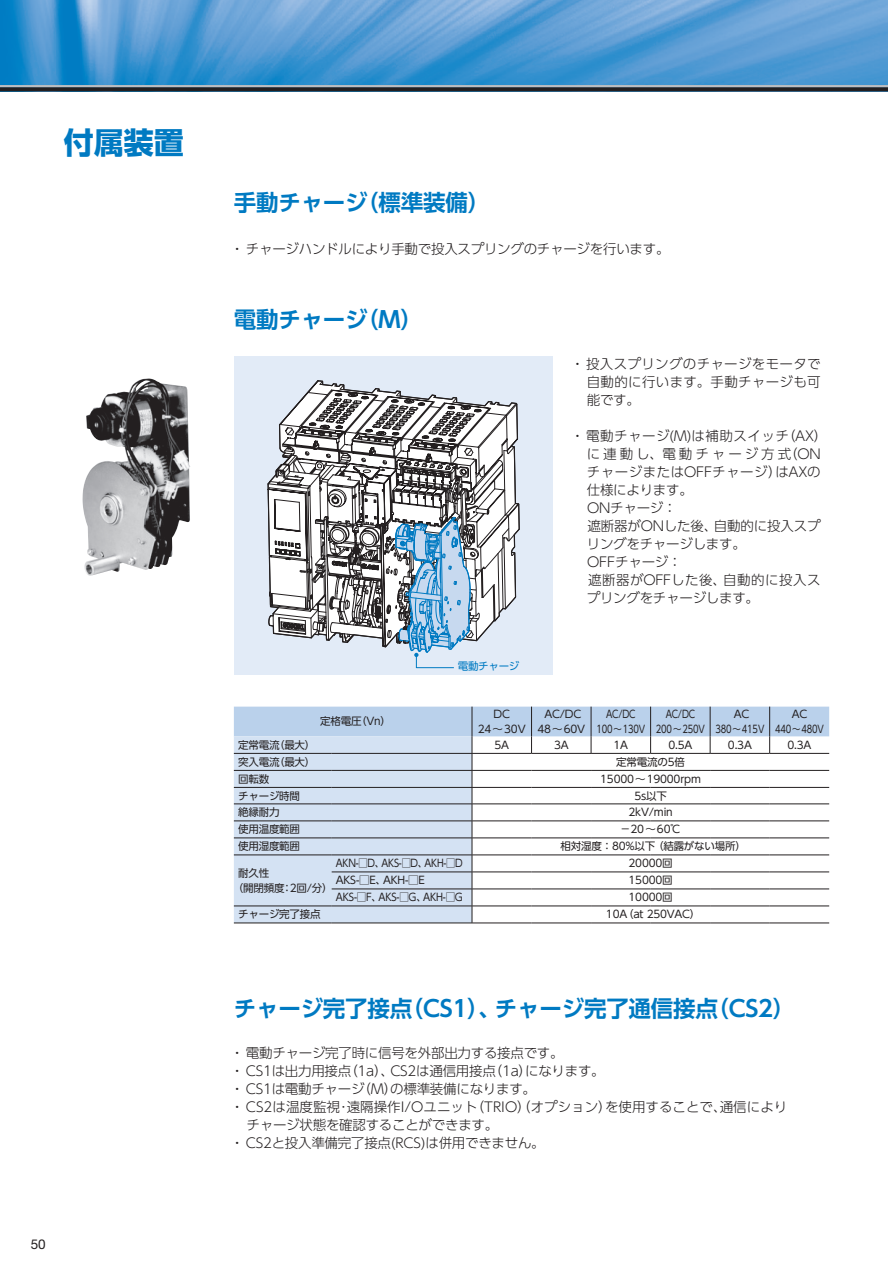
<style>
.page{position:relative;width:893px;height:1263px;background:#fff}
.page>*{position:absolute;margin:0;border:0;box-sizing:border-box;transform-origin:0 0}
.大見出し{font:700 30px "UD Shin Go Pro";color:#007ac2}
.中見出し{font:700 22.5px "UD Shin Go Pro De";letter-spacing:-.01em;color:#007ac2}
.本文_中黒{font:300 13.5px/18px "UD Shin Go Pro";letter-spacing:-.02em;color:#231f20}
.本文_中黒-2{font:300 13.5px/18px "UD Shin Go Pro";color:#231f20}
.本文_中黒-3{font:300 13.5px/18px "UD Shin Go Pro";letter-spacing:.035em;color:#231f20}
.t1{font:13.5px "Helvetica Neue LT Std";color:#231f20}
.表内文字{font:10.5px "UD Shin Go Pro";letter-spacing:-.02em;color:#231f20}
.表内文字-2{font:10.5px "UD Shin Go Pro";letter-spacing:-.02em;color:#231f20;scale:.8 1}
.表内文字-3{font:10.5px "UD Shin Go Pro";letter-spacing:-.02em;color:#231f20;scale:.87 1}
.表内文字-4{font:10.5px "UD Shin Go Pro";letter-spacing:-.02em;color:#231f20;scale:.9 1}
.図内文字{font:10.5px "UD Shin Go Pro";letter-spacing:-.025em;color:#007ac2}
</style>
<div class="page">
<div style="left:234px;top:356px;width:319px;height:319px;background:#e2ebf7"></div>
<img style="left:82px;top:378px;width:108px;height:198px">
<svg style="left:268px;top:380px;width:252px;height:288px"></svg>
<img style="left:0;top:0;width:888px;height:85px">
<svg style="left:0;top:87px;width:888px;height:4px;background:#29292c"></svg>
<hr style="left:0;top:85px;width:893px;height:2px;background:#bcbdc0">
<hr style="left:234px;top:923px;width:98px;height:1px;background:#231f20">
<hr style="left:332px;top:923px;width:140px;height:1px;background:#231f20">
<hr style="left:472px;top:923px;width:59px;height:1px;background:#231f20">
<hr style="left:531px;top:923px;width:60px;height:1px;background:#231f20">
<hr style="left:591px;top:923px;width:60px;height:1px;background:#231f20">
<hr style="left:651px;top:923px;width:59px;height:1px;background:#231f20">
<hr style="left:710px;top:923px;width:60px;height:1px;background:#231f20">
<hr style="left:770px;top:923px;width:59px;height:1px;background:#231f20">
<svg style="left:234px;top:707px;width:595px;height:216px"></svg>
<hr style="left:889px;top:0;width:4px;height:1263px;background:#fff">
<p class="大見出し" style="left:64px;top:118px;width:121px">付属装置</p>
<p class="t1" style="left:31px;top:1236px;width:17px">50</p>
<p class="中見出し" style="left:234px;top:184px;width:258px">手動チャージ（標準装備）</p>
<p class="本文_中黒" style="left:230px;top:240px;width:441px">・ チャージハンドルにより手動で投入スプリングのチャージを行います。</p>
<p class="中見出し" style="left:234px;top:301px;width:191px">電動チャージ（M）</p>
<p class="表内文字" style="left:320px;top:713px;width:72px">定格電圧（Vn）</p>
<p class="本文_中黒" style="left:587px;top:354px;width:235px;text-align:justify;text-indent:-16px">・ 投入スプリングのチャージをモータで自動的に行います。手動チャージも可能です。</p>
<p class="本文_中黒-3" style="left:587px;top:426px;width:242px;text-indent:-16px">・ 電動チャージ(M)は補助スイッチ（AX）に連動し、電動チャージ方式（ONチャージまたはOFFチャージ）はAXの仕様によります。</p>
<p class="本文_中黒" style="left:574px;top:498px;width:104px">　ONチャージ：</p>
<p class="本文_中黒" style="left:587px;top:516px;width:235px;text-indent:-13px">　遮断器がONした後、自動的に投入スプリングをチャージします。</p>
<p class="本文_中黒" style="left:574px;top:552px;width:109px">　OFFチャージ：</p>
<p class="本文_中黒" style="left:587px;top:570px;width:235px;text-indent:-13px">　遮断器がOFFした後、自動的に投入スプリングをチャージします。</p>
<p class="図内文字" style="left:458px;top:657px;width:63px">電動チャージ</p>
<p class="表内文字" style="left:494px;top:705px;width:18px">DC</p>
<p class="表内文字" style="left:478px;top:720px;width:49px">24～30V</p>
<p class="表内文字" style="left:545px;top:705px;width:38px">AC/DC</p>
<p class="表内文字" style="left:537px;top:720px;width:49px">48～60V</p>
<p class="表内文字-2" style="left:606px;top:705px;width:38px">AC/DC</p>
<p class="表内文字-2" style="left:596px;top:720px;width:63px">100～130V</p>
<p class="表内文字-2" style="left:666px;top:705px;width:38px">AC/DC</p>
<p class="表内文字-2" style="left:656px;top:720px;width:63px">200～250V</p>
<p class="表内文字" style="left:734px;top:705px;width:17px">AC</p>
<p class="表内文字-2" style="left:715px;top:720px;width:63px">380～415V</p>
<p class="表内文字" style="left:792px;top:705px;width:17px">AC</p>
<p class="表内文字-2" style="left:775px;top:720px;width:63px">440～480V</p>
<p class="表内文字" style="left:238px;top:736px;width:79px">定常電流（最大）</p>
<p class="表内文字" style="left:494px;top:736px;width:16px">5A</p>
<p class="表内文字" style="left:554px;top:736px;width:16px">3A</p>
<p class="表内文字" style="left:613px;top:736px;width:16px">1A</p>
<p class="表内文字" style="left:668px;top:736px;width:25px">0.5A</p>
<p class="表内文字" style="left:728px;top:736px;width:25px">0.3A</p>
<p class="表内文字" style="left:787px;top:736px;width:25px">0.3A</p>
<p class="表内文字" style="left:238px;top:753px;width:79px">突入電流（最大）</p>
<p class="表内文字" style="left:616px;top:753px;width:70px">定常電流の5倍</p>
<p class="表内文字" style="left:238px;top:770px;width:33px">回転数</p>
<p class="表内文字" style="left:600px;top:770px;width:102px">15000～19000rpm</p>
<p class="表内文字" style="left:238px;top:787px;width:63px">チャージ時間</p>
<p class="表内文字" style="left:634px;top:787px;width:34px">5s以下</p>
<p class="表内文字" style="left:238px;top:804px;width:43px">絶縁耐力</p>
<p class="表内文字" style="left:628px;top:804px;width:46px">2kV/min</p>
<p class="表内文字" style="left:238px;top:821px;width:63px">使用温度範囲</p>
<p class="表内文字" style="left:620px;top:821px;width:62px">−20～60℃</p>
<p class="表内文字" style="left:238px;top:838px;width:63px">使用湿度範囲</p>
<p class="表内文字" style="left:560px;top:838px;width:187px">相対湿度：80%以下 （結露がない場所）</p>
<p class="表内文字" style="left:238px;top:864px;width:33px">耐久性</p>
<p class="表内文字" style="left:233px;top:879px;width:101px">（開閉頻度：2回/分）</p>
<p class="表内文字-3" style="left:336px;top:855px;width:147px">AKN-□D、AKS-□D、AKH-□D</p>
<p class="表内文字" style="left:629px;top:855px;width:46px">20000回</p>
<p class="表内文字" style="left:336px;top:872px;width:90px">AKS-□E、AKH-□E</p>
<p class="表内文字" style="left:629px;top:872px;width:46px">15000回</p>
<p class="表内文字-4" style="left:336px;top:889px;width:142px">AKS-□F、AKS-□G、AKH-□G</p>
<p class="表内文字" style="left:629px;top:889px;width:46px">10000回</p>
<p class="表内文字" style="left:238px;top:906px;width:84px">チャージ完了接点</p>
<p class="表内文字" style="left:606px;top:906px;width:96px">10A（at 250VAC）</p>
<p class="中見出し" style="left:234px;top:990px;width:563px">チャージ完了接点（CS1）、チャージ完了通信接点（CS2）</p>
<p class="本文_中黒" style="left:230px;top:1043px;width:335px">・ 電動チャージ完了時に信号を外部出力する接点です。</p>
<p class="本文_中黒" style="left:230px;top:1061px;width:376px">・ CS1は出力用接点（1a）、CS2は通信用接点（1a）になります。</p>
<p class="本文_中黒" style="left:230px;top:1079px;width:307px">・ CS1は電動チャージ（M）の標準装備になります。</p>
<p class="本文_中黒-2" style="left:247px;top:1097px;width:542px;text-indent:-16px">・ CS2は温度監視･遠隔操作I/Oユニット（TRIO）（オプション）を使用することで、通信によりチャージ状態を確認することができます。</p>
<p class="本文_中黒" style="left:230px;top:1133px;width:316px">・ CS2と投入準備完了接点(RCS)は併用できません。</p>
</div>
